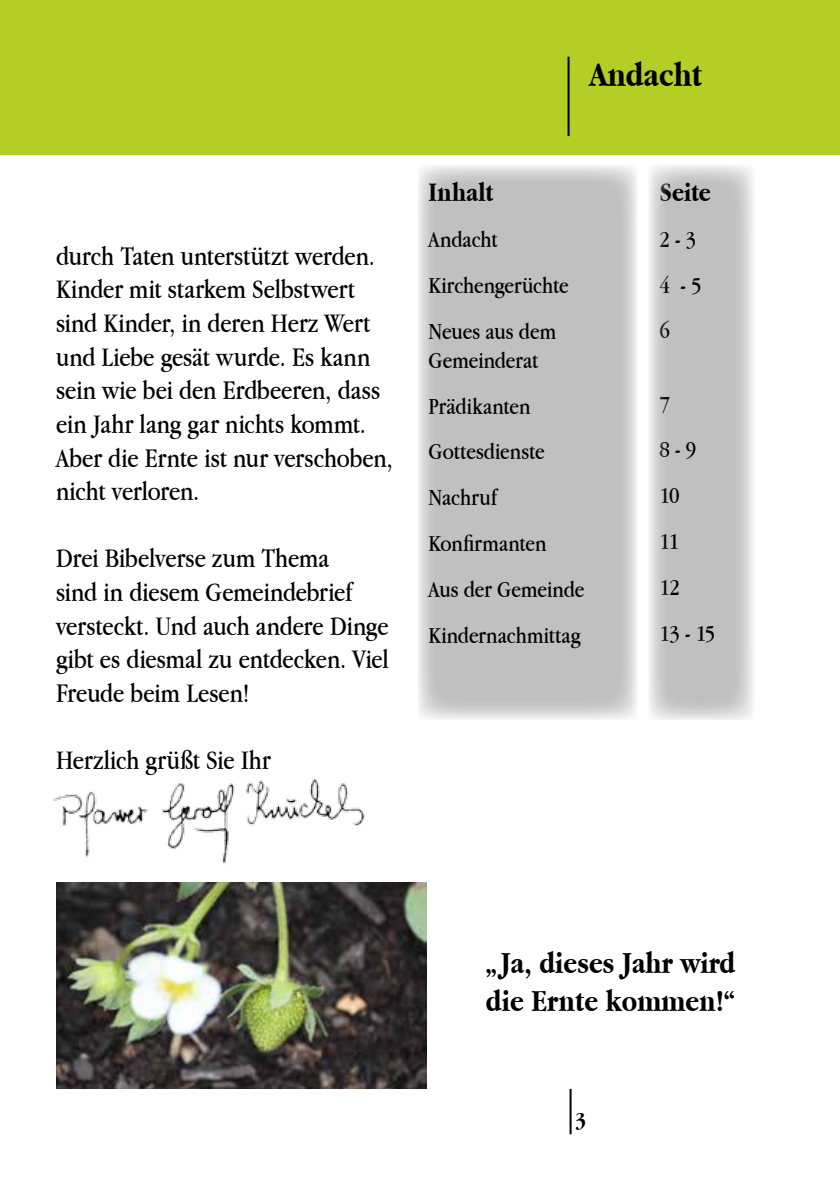
<style>
.page{position:relative;width:840px;height:1191px;background:#fff}
.page>*{position:absolute;margin:0;border:0;box-sizing:border-box;transform-origin:0 0}
.t1{font:700 36px "Apple Garamond";color:#000}
.t2{font:700 32px/38.4px "Apple Garamond";color:#000}
.t3{font:28px/33.6px "Apple Garamond";letter-spacing:-.005em;color:#000}
.t4{font:700 28px "Apple Garamond";color:#000}
.t5{font:24px/45.8px "Apple Garamond";letter-spacing:-.005em;color:#000}
.t6{font:700 24px "Apple Garamond";color:#000}
.s1{color:#b4ce25}
</style>
<div class="page">
<img style="left:57px;top:882px;width:369px;height:207px">
<hr style="left:569px;top:1089px;width:2px;height:45px;background:#000">
<div style="left:0;top:0;width:839px;height:155px;background:#b4ce25"></div>
<hr style="left:567px;top:57px;width:2px;height:79px;background:#000">
<div style="left:417px;top:164px;width:220px;height:556px;background:#c0c0c0"></div>
<svg style="left:649px;top:165px;width:104px;height:555px;background:#c8c8c8"></svg>
<img style="left:52px;top:778px;width:313px;height:87px">
<p class="t1" style="left:571px;top:55px;width:133px"><span class="s1">A</span>Andacht</p>
<p class="t3" style="left:56px;top:238px;width:338px">durch Taten unterstützt werden.<br>Kinder mit starkem Selbstwert sind Kinder, in deren Herz Wert und Liebe gesät wurde. Es kann sein wie bei den Erdbeeren, dass ein Jahr lang gar nichts kommt.<br>Aber die Ernte ist nur verschoben, nicht verloren.</p>
<p class="t3" style="left:56px;top:541px;width:334px">Drei Bibelverse zum Thema<br>sind in diesem Gemeindebrief versteckt. Und auch andere Dinge gibt es diesmal zu entdecken. Viel<br>Freude beim Lesen!</p>
<p class="t3" style="left:56px;top:742px;width:216px">Herzlich grüßt Sie Ihr</p>
<p class="t4" style="left:428px;top:176px;width:67px">Inhalt</p>
<p class="t5" style="left:428px;top:216px;width:142px">Andacht<br>Kirchengerüchte<br>Neues aus dem</p>
<p class="t5" style="left:428px;top:336px;width:157px">Gemeinderat<br>Prädikanten<br>Gottesdienste<br>Nachruf<br>Konfirmanten<br>Aus der Gemeinde<br>Kindernachmittag</p>
<p class="t4" style="left:659px;top:176px;width:53px">Seite</p>
<p class="t5" style="left:659px;top:216px;width:44px">2 - 3<br>4 - 5<br>6</p>
<p class="t5" style="left:659px;top:380px;width:57px">7<br>8 - 9<br>10<br>11<br>12<br>13 - 15</p>
<p class="t2" style="left:485px;top:943px;width:250px">„Ja, dieses Jahr wird die Ernte kommen!“</p>
<p class="t6" style="left:575px;top:1107px;width:13px">3</p>
</div>
